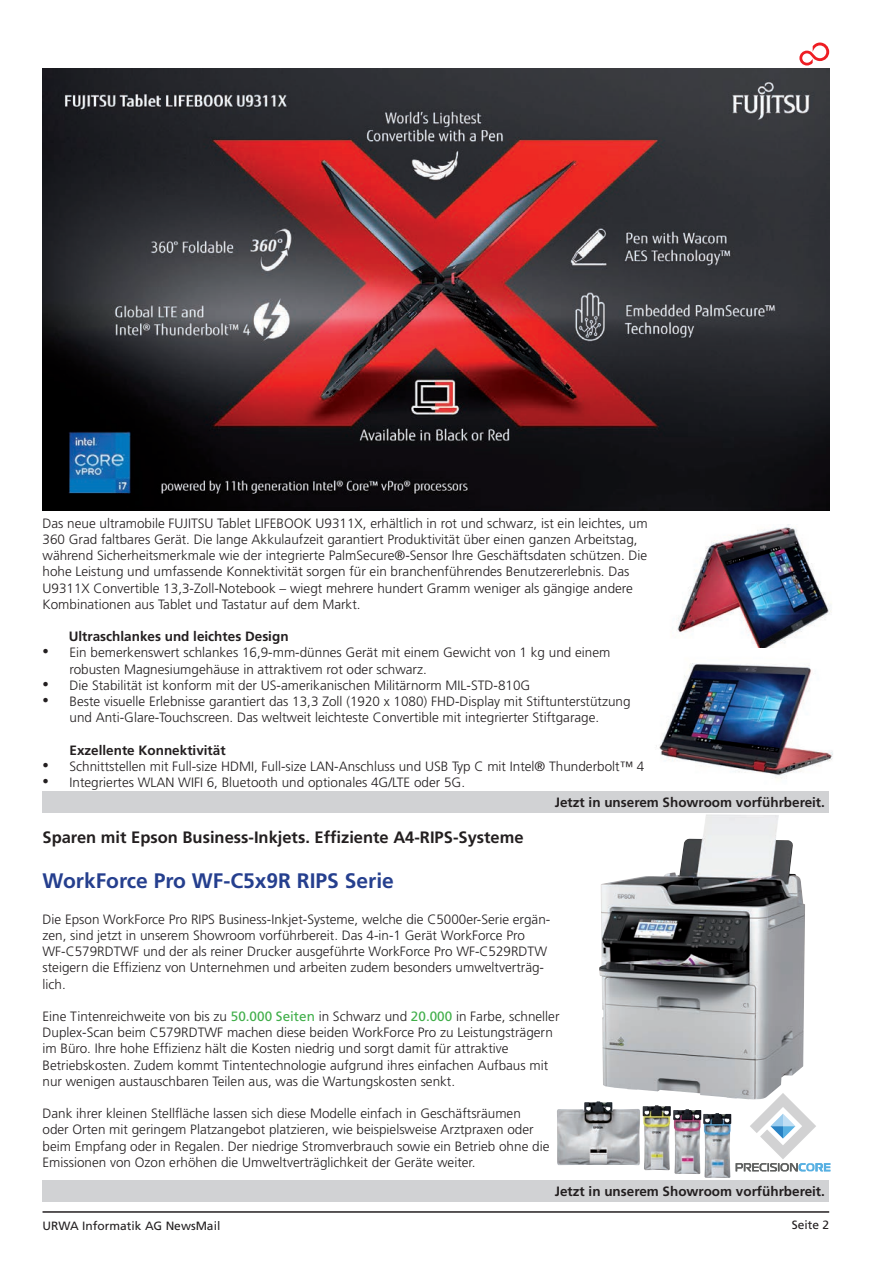
<style>
.page{position:relative;width:893px;height:1263px;background:#fff}
.page>*{position:absolute;margin:0;border:0;box-sizing:border-box;transform-origin:0 0}
.t1{font:700 21px "Frutiger";color:#253f8e}
.t2{font:700 16.5px "Frutiger";color:#231f20}
.t3{font:300 13.5px/16.2px "Frutiger";color:#231f20}
.t4{font:700 13.5px "Frutiger";color:#231f20}
.t5{font:12px "Frutiger";color:#231f20}
.s1{font-family:"Times New Roman";font-weight:400;font-size:18px}
.s2{font-weight:400;color:#40ae49}
</style>
<div class="page">
<hr style="left:43px;top:1211px;width:786px;height:2px;background:#231f20">
<div style="left:43px;top:1181px;width:786px;height:21px;background:#d1d2d4"></div>
<svg style="left:736px;top:1093px;width:94px;height:78px"></svg>
<svg style="left:799px;top:43px;width:30px;height:23px"></svg>
<div style="left:43px;top:791px;width:786px;height:21px;background:#d1d2d4"></div>
<img style="left:43px;top:68px;width:786px;height:443px">
<hr style="left:43px;top:493px;width:786px;height:1px;background:#828481">
<img style="left:702px;top:89px;width:108px;height:43px">
<img style="left:677px;top:525px;width:154px;height:123px">
<img style="left:659px;top:663px;width:174px;height:115px">
<img style="left:599px;top:814px;width:206px;height:285px">
<img style="left:557px;top:1101px;width:98px;height:67px">
<p class="t3" style="left:43px;top:515px;width:607px">Das neue ultramobile FUJITSU Tablet LIFEBOOK U9311X, erhältlich in rot und schwarz, ist ein leichtes, um 360 Grad faltbares Gerät. Die lange Akkulaufzeit garantiert Produktivität über einen ganzen Arbeitstag, während Sicherheitsmerkmale wie der integrierte PalmSecure®-Sensor Ihre Geschäftsdaten schützen. Die hohe Leistung und umfassende Konnektivität sorgen für ein branchenführendes Benutzererlebnis. Das U9311X Convertible 13,3-Zoll-Notebook – wiegt mehrere hundert Gramm weniger als gängige andere Kombinationen aus Tablet und Tastatur auf dem Markt.</p>
<p class="t4" style="left:69px;top:629px;width:221px">Ultraschlankes und leichtes Design</p>
<p class="t3" style="left:70px;top:645px;width:542px;text-indent:-27px"><span class="s1">•</span> Ein bemerkenswert schlankes 16,9-mm-dünnes Gerät mit einem Gewicht von 1 kg und einem robusten Magnesiumgehäuse in attraktivem rot oder schwarz.</p>
<p class="t3" style="left:43px;top:677px;width:489px"><span class="s1">•</span> Die Stabilität ist konform mit der US-amerikanischen Militärnorm MIL-STD-810G</p>
<p class="t3" style="left:43px;top:693px;width:590px;text-align:center"><span class="s1">•</span> Beste visuelle Erlebnisse garantiert das 13,3 Zoll (1920 x 1080) FHD-Display mit Stiftunterstützung und Anti-Glare-Touchscreen. Das weltweit leichteste Convertible mit integrierter Stiftgarage.</p>
<p class="t4" style="left:70px;top:742px;width:158px">Exzellente Konnektivität</p>
<p class="t3" style="left:43px;top:758px;width:603px"><span class="s1">•</span> Schnittstellen mit Full-size HDMI, Full-size LAN-Anschluss und USB Typ C mit Intel® Thunderbolt™ 4</p>
<p class="t3" style="left:43px;top:774px;width:424px"><span class="s1">•</span> Integriertes WLAN WIFI 6, Bluetooth und optionales 4G/LTE oder 5G.</p>
<p class="t4" style="left:555px;top:794px;width:272px">Jetzt in unserem Showroom vorführbereit.</p>
<p class="t2" style="left:43px;top:827px;width:483px">Sparen mit Epson Business-Inkjets. Effiziente A4-RIPS-Systeme</p>
<h1 class="t1" style="left:43px;top:868px;width:353px">WorkForce Pro WF-C5x9R RIPS Serie</h1>
<p class="t3" style="left:43px;top:911px;width:509px">Die Epson WorkForce Pro RIPS Business-Inkjet-Systeme, welche die C5000er-Serie ergän&shy;zen, sind jetzt in unserem Showroom vorführbereit. Das 4-in-1 Gerät WorkForce Pro WF-C579RDTWF und der als reiner Drucker ausgeführte WorkForce Pro WF-C529RDTW steigern die Effizienz von Unternehmen und arbeiten zudem besonders umweltverträg&shy;lich.</p>
<p class="t3" style="left:43px;top:1008px;width:518px">Eine Tintenreichweite von bis zu <span class="s2">50.000 Seiten</span> in Schwarz und <span class="s2">20.000</span> in Farbe, schneller Duplex-Scan beim C579RDTWF machen diese beiden WorkForce Pro zu Leistungsträgern im Büro. Ihre hohe Effizienz hält die Kosten niedrig und sorgt damit für attraktive Betriebskosten. Zudem kommt Tintentechnologie aufgrund ihres einfachen Aufbaus mit nur wenigen austauschbaren Teilen aus, was die Wartungskosten senkt.</p>
<p class="t3" style="left:43px;top:1106px;width:508px">Dank ihrer kleinen Stellfläche lassen sich diese Modelle einfach in Geschäftsräumen oder Orten mit geringem Platzangebot platzieren, wie beispielsweise Arztpraxen oder beim Empfang oder in Regalen. Der niedrige Stromverbrauch sowie ein Betrieb ohne die Emissionen von Ozon erhöhen die Umweltverträglichkeit der Geräte weiter.</p>
<p class="t4" style="left:555px;top:1184px;width:272px">Jetzt in unserem Showroom vorführbereit.</p>
<p class="t5" style="left:43px;top:1219px;width:179px">URWA Informatik AG NewsMail</p>
<p class="t5" style="left:792px;top:1218px;width:39px">Seite 2</p>
</div>
